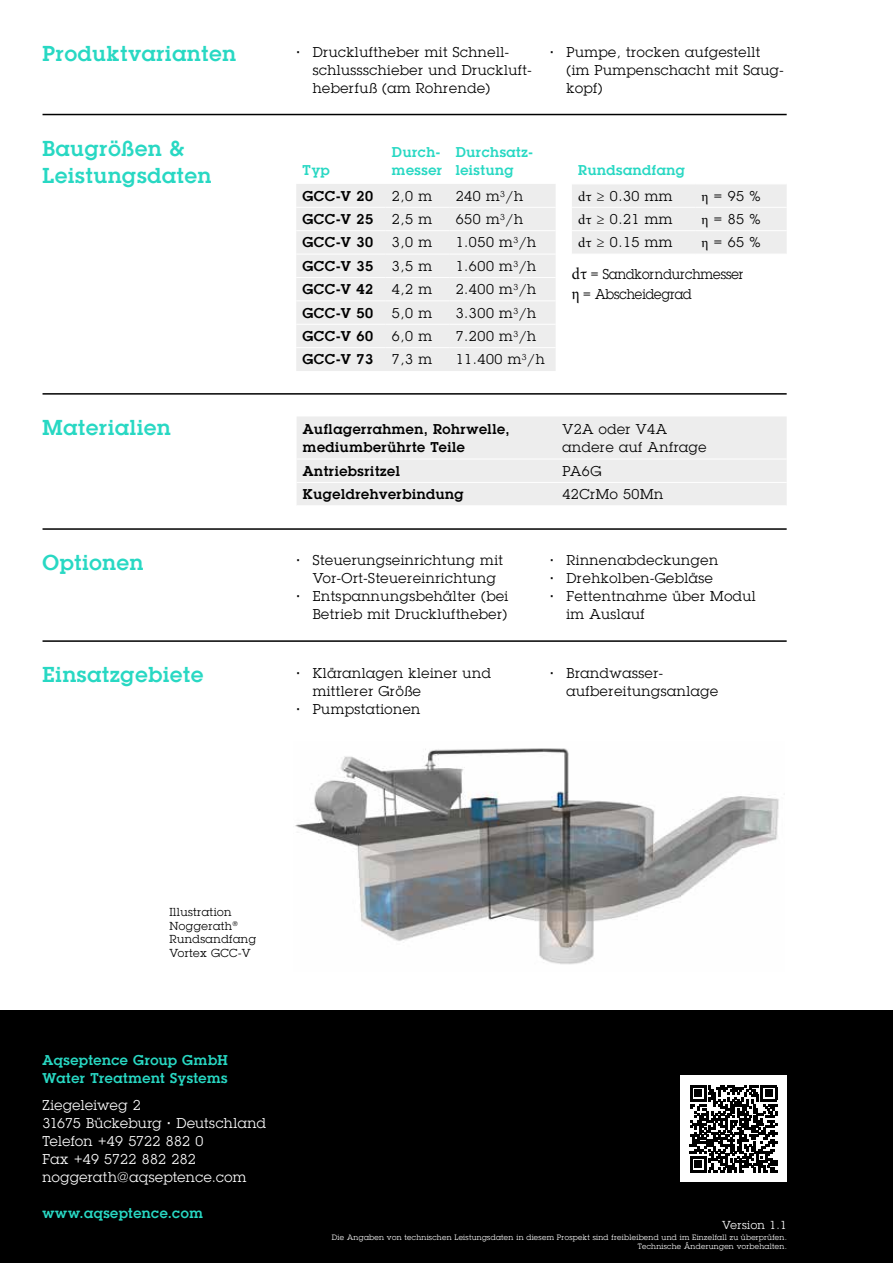
<style>
.page{position:relative;width:893px;height:1263px;background:#fff}
.page>*{position:absolute;margin:0;border:0;box-sizing:border-box;transform-origin:0 0}
.t1{font:600 21px/27px "Lubalin Graph Std";letter-spacing:.04em;color:#28d8c3}
.t2{font:13.8px/18px "Lubalin Graph Std";letter-spacing:.04em;color:#000}
.t3{font:600 13.8px/18px "Lubalin Graph Std";letter-spacing:.04em;color:#000}
.t4{font:600 13.8px/18px "Lubalin Graph Std";letter-spacing:.04em;color:#28d8c3}
.t5{font:13.8px/18px "Lubalin Graph Std";letter-spacing:.025em;color:#fff}
.t6{font:13.8px/19.8px "Lubalin Graph Std";color:#000;scale:.93 1}
.t7{font:11.25px/13.5px "Lubalin Graph Std";letter-spacing:.04em;color:#000}
.t8{font:11.25px "Lubalin Graph Std";letter-spacing:.04em;color:#fff}
.t9{font:7.5px/9px "Lubalin Graph Std";letter-spacing:.04em;color:#fff;text-align:right}
.s1{font-weight:600}
.s2{font-family:"Minion Pro";font-weight:400;color:#000}
.s3{font-weight:400;color:#000}
.s4{font-family:"Minion Pro"}
.s5{font-family:"Minion Pro";font-size:16.5px}
</style>
<div class="page">
<div style="left:0;top:1010px;width:893px;height:253px;background:#000"></div>
<div style="left:296px;top:184px;width:260px;height:187px;background:#ededed"></div>
<hr style="left:296px;top:207px;width:90px;height:1px;background:#fff">
<hr style="left:386px;top:207px;width:63px;height:1px;background:#fff">
<hr style="left:449px;top:207px;width:107px;height:1px;background:#fff">
<hr style="left:296px;top:230px;width:90px;height:1px;background:#fff">
<hr style="left:386px;top:230px;width:63px;height:1px;background:#fff">
<hr style="left:449px;top:230px;width:107px;height:1px;background:#fff">
<hr style="left:296px;top:254px;width:90px;height:1px;background:#fff">
<hr style="left:386px;top:254px;width:63px;height:1px;background:#fff">
<hr style="left:449px;top:254px;width:107px;height:1px;background:#fff">
<hr style="left:296px;top:277px;width:90px;height:1px;background:#fff">
<hr style="left:386px;top:277px;width:63px;height:1px;background:#fff">
<hr style="left:449px;top:277px;width:107px;height:1px;background:#fff">
<hr style="left:296px;top:300px;width:90px;height:1px;background:#fff">
<hr style="left:386px;top:300px;width:63px;height:1px;background:#fff">
<hr style="left:449px;top:300px;width:107px;height:1px;background:#fff">
<hr style="left:296px;top:324px;width:90px;height:1px;background:#fff">
<hr style="left:386px;top:324px;width:63px;height:1px;background:#fff">
<hr style="left:449px;top:324px;width:107px;height:1px;background:#fff">
<hr style="left:296px;top:347px;width:90px;height:1px;background:#fff">
<hr style="left:386px;top:347px;width:63px;height:1px;background:#fff">
<hr style="left:449px;top:347px;width:107px;height:1px;background:#fff">
<div style="left:572px;top:184px;width:215px;height:70px;background:#ededed"></div>
<hr style="left:572px;top:230px;width:123px;height:1px;background:#fff">
<hr style="left:695px;top:230px;width:92px;height:1px;background:#fff">
<hr style="left:572px;top:207px;width:123px;height:1px;background:#fff">
<hr style="left:695px;top:207px;width:92px;height:1px;background:#fff">
<hr style="left:43px;top:114px;width:744px;height:1px;background:#000">
<hr style="left:43px;top:393px;width:744px;height:2px;background:#000">
<hr style="left:43px;top:528px;width:744px;height:2px;background:#000">
<div style="left:297px;top:417px;width:490px;height:88px;background:#ededed"></div>
<hr style="left:297px;top:459px;width:259px;height:1px;background:#fff">
<hr style="left:556px;top:459px;width:231px;height:1px;background:#fff">
<hr style="left:297px;top:482px;width:259px;height:1px;background:#fff">
<hr style="left:556px;top:482px;width:231px;height:1px;background:#fff">
<hr style="left:43px;top:640px;width:744px;height:2px;background:#000">
<img style="left:295px;top:748px;width:484px;height:217px">
<div style="left:680px;top:1075px;width:107px;height:107px;background:#fff"></div>
<svg style="left:690px;top:1085px;width:87px;height:87px"></svg>
<h1 class="t1" style="left:43px;top:40px;width:195px">Produktvarianten</h1>
<p class="t2" style="left:313px;top:43px;width:220px;text-indent:-17px"><span class="s1">·</span> Druckluftheber mit Schnell&shy;schlussschieber und Druckluft&shy;heberfuß (am Rohrende)</p>
<p class="t2" style="left:566px;top:43px;width:219px;text-indent:-17px"><span class="s1">·</span> Pumpe, trocken aufgestellt (im Pumpenschacht mit Saug&shy;kopf)</p>
<h1 class="t1" style="left:43px;top:135px;width:170px">Baugrößen &amp;<br>Leistungsdaten</h1>
<p class="t4" style="left:303px;top:161px;width:29px">Typ</p>
<p class="t4" style="left:392px;top:143px;width:52px">Durch&shy;messer</p>
<p class="t4" style="left:456px;top:143px;width:79px">Durchsatz&shy;leistung</p>
<p class="t3" style="left:303px;top:186px;width:72px">GCC-V 20</p>
<p class="t2" style="left:392px;top:186px;width:42px">2,0 m</p>
<p class="t2" style="left:456px;top:186px;width:69px">240 m³/h</p>
<p class="t3" style="left:303px;top:210px;width:72px">GCC-V 25</p>
<p class="t2" style="left:392px;top:210px;width:42px">2,5 m</p>
<p class="t2" style="left:456px;top:210px;width:69px">650 m³/h</p>
<p class="t3" style="left:303px;top:233px;width:72px">GCC-V 30</p>
<p class="t2" style="left:392px;top:233px;width:42px">3,0 m</p>
<p class="t2" style="left:456px;top:233px;width:82px">1.050 m³/h</p>
<p class="t3" style="left:303px;top:257px;width:72px">GCC-V 35</p>
<p class="t2" style="left:392px;top:257px;width:42px">3,5 m</p>
<p class="t2" style="left:456px;top:257px;width:82px">1.600 m³/h</p>
<p class="t3" style="left:303px;top:280px;width:72px">GCC-V 42</p>
<p class="t2" style="left:392px;top:280px;width:42px">4,2 m</p>
<p class="t2" style="left:456px;top:280px;width:82px">2.400 m³/h</p>
<p class="t3" style="left:303px;top:303px;width:72px">GCC-V 50</p>
<p class="t2" style="left:392px;top:303px;width:42px">5,0 m</p>
<p class="t2" style="left:456px;top:303px;width:82px">3.300 m³/h</p>
<p class="t3" style="left:303px;top:327px;width:72px">GCC-V 60</p>
<p class="t2" style="left:392px;top:327px;width:42px">6,0 m</p>
<p class="t2" style="left:456px;top:327px;width:82px">7.200 m³/h</p>
<p class="t3" style="left:303px;top:350px;width:72px">GCC-V 73</p>
<p class="t2" style="left:392px;top:350px;width:42px">7,3 m</p>
<p class="t2" style="left:456px;top:350px;width:90px">11.400 m³/h</p>
<p class="t4" style="left:578px;top:158px;width:108px;line-height:25.2px">Rundsandfang <span class="s2">dτ</span> <span class="s3">≥ 0.30 mm</span></p>
<p class="t2" style="left:702px;top:187px;width:60px"><span class="s4">η</span> = 95 %</p>
<p class="t2" style="left:578px;top:210px;width:96px"><span class="s4">dτ</span> ≥ 0.21 mm</p>
<p class="t2" style="left:702px;top:210px;width:60px"><span class="s4">η</span> = 85 %</p>
<p class="t2" style="left:578px;top:233px;width:96px"><span class="s4">dτ</span> ≥ 0.15 mm</p>
<p class="t2" style="left:702px;top:233px;width:60px"><span class="s4">η</span> = 65 %</p>
<p class="t6" style="left:572px;top:264px;width:186px"><span class="s5">dτ</span> = Sandkorndurchmesser <span class="s5">η</span> = Abscheidegrad</p>
<h1 class="t1" style="left:43px;top:414px;width:130px">Materialien</h1>
<p class="t3" style="left:303px;top:420px;width:208px">Auflagerrahmen, Rohrwelle, mediumberührte Teile</p>
<p class="t2" style="left:562px;top:420px;width:146px">V2A oder V4A andere auf Anfrage</p>
<p class="t3" style="left:303px;top:462px;width:98px">Antriebsritzel</p>
<p class="t2" style="left:562px;top:462px;width:40px">PA6G</p>
<p class="t3" style="left:303px;top:485px;width:162px">Kugeldrehverbindung</p>
<p class="t2" style="left:562px;top:485px;width:103px">42CrMo 50Mn</p>
<h1 class="t1" style="left:43px;top:549px;width:102px">Optionen</h1>
<p class="t2" style="left:296px;top:551px;width:208px"><span class="s1">·</span> Steuerungseinrichtung mit</p>
<p class="t2" style="left:313px;top:569px;width:185px">Vor-Ort-Steuereinrichtung</p>
<p class="t2" style="left:296px;top:587px;width:213px"><span class="s1">·</span> Entspannungsbehälter (bei</p>
<p class="t2" style="left:313px;top:605px;width:196px">Betrieb mit Druckluftheber)</p>
<h1 class="t1" style="left:43px;top:661px;width:162px">Einsatzgebiete</h1>
<p class="t2" style="left:296px;top:664px;width:196px"><span class="s1">·</span> Kläranlagen kleiner und</p>
<p class="t2" style="left:313px;top:682px;width:110px">mittlerer Größe</p>
<p class="t2" style="left:296px;top:700px;width:126px"><span class="s1">·</span> Pumpstationen</p>
<p class="t2" style="left:550px;top:551px;width:170px"><span class="s1">·</span> Rinnenabdeckungen</p>
<p class="t2" style="left:550px;top:569px;width:164px"><span class="s1">·</span> Drehkolben-Gebläse</p>
<p class="t2" style="left:550px;top:587px;width:207px"><span class="s1">·</span> Fettentnahme über Modul</p>
<p class="t2" style="left:566px;top:605px;width:80px">im Auslauf</p>
<p class="t2" style="left:566px;top:664px;width:153px;text-indent:-17px"><span class="s1">·</span> Brandwasser&shy;aufbereitungsanlage</p>
<p class="t7" style="left:169px;top:905px;width:88px">Illustration<br>Noggerath<sup>®<br></sup>Rundsandfang<br>Vortex GCC-V</p>
<p class="t4" style="left:43px;top:1051px;width:187px">Aqseptence Group GmbH<br>Water Treatment Systems</p>
<p class="t5" style="left:43px;top:1096px;width:225px">Ziegeleiweg 2<br>31675 Bückeburg <span class="s1">∙</span> Deutschland<br>Telefon +49 5722 882 0<br>Fax +49 5722 882 282 noggerath@aqseptence.com</p>
<p class="t4" style="left:43px;top:1204px;width:162px">www.aqseptence.com</p>
<p class="t8" style="left:722px;top:1217px;width:66px">Version 1.1</p>
<p class="t9" style="left:332px;top:1232px;width:457px">Die Angaben von technischen Leistungsdaten in diesem Prospekt sind freibleibend und im Einzelfall zu überprüfen.<br>Technische Änderungen vorbehalten.</p>
</div>
